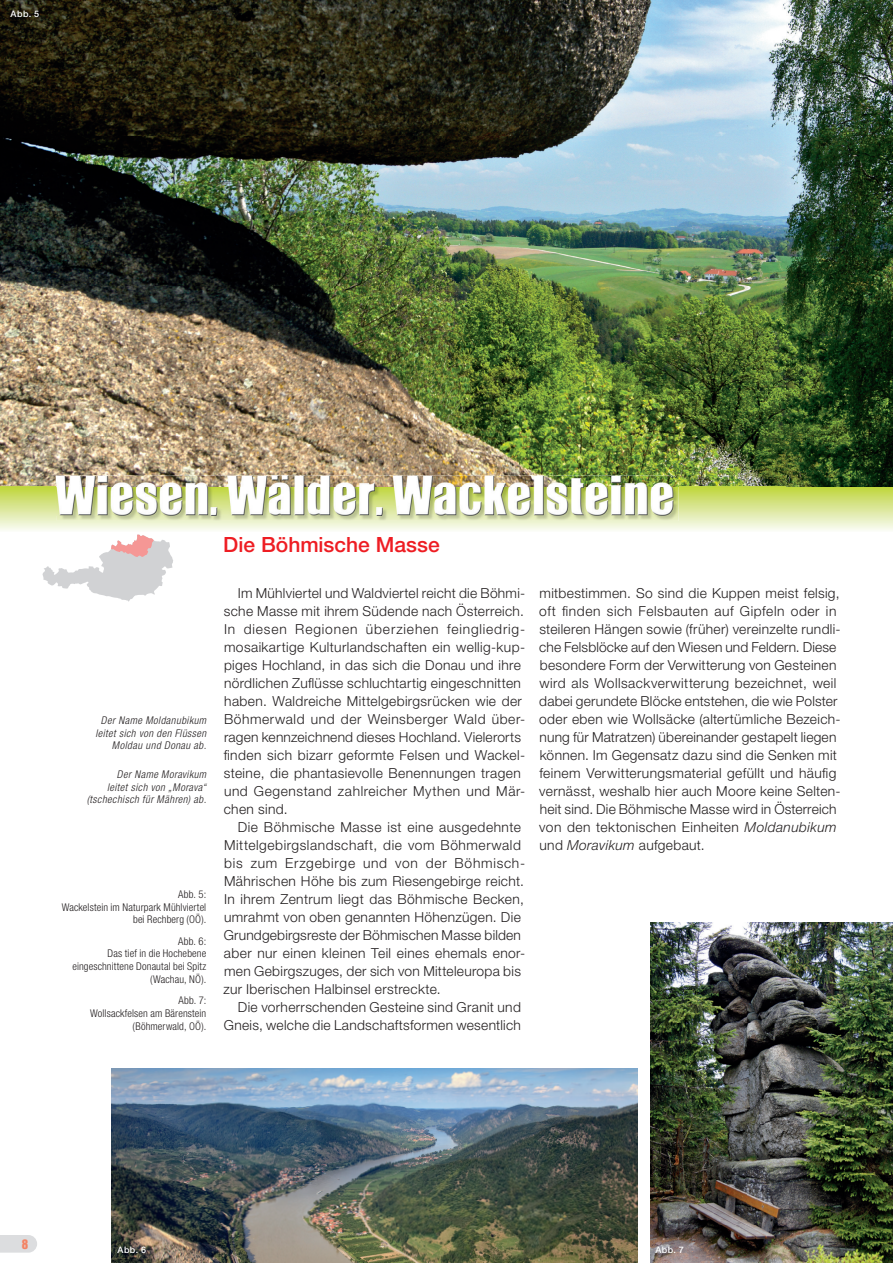
<style>
.page{position:relative;width:893px;height:1263px;background:#fff}
.page>*{position:absolute;margin:0;border:0;box-sizing:border-box;transform-origin:0 0}
.t1{font:500 21px "Helvetica Neue LT Pro";color:#ee1d23}
.t2{font:300 13.8px/18px "Helvetica Neue LT Pro";letter-spacing:.025em;color:#231f20}
.t3{font:12px "Gabo Drive";color:#f48465}
.t4{font:300 condensed 10.65px/12.8px "Helvetica Neue LT Pro";letter-spacing:.01em;color:#231f20;text-align:right}
.t5{font:italic 300 condensed 10.65px/12.8px "Helvetica Neue LT Pro";letter-spacing:.045em;color:#231f20;text-align:right}
.t6{font:500 9px "Helvetica Neue LT Pro";letter-spacing:.05em;color:#fff}
.s1{font-style:italic}
</style>
<div class="page">
<img style="left:0;top:0;width:893px;height:476px">
<img style="left:650px;top:923px;width:243px;height:340px">
<img style="left:112px;top:1069px;width:525px;height:194px">
<svg style="left:0;top:1235px;width:37px;height:17px"></svg>
<svg style="left:0;top:476px;width:893px;height:126px"></svg>
<img style="left:56px;top:475px;width:619px;height:41px">
<img style="left:57px;top:476px;width:618px;height:10px">
<p class="t6" style="left:11px;top:9px;width:30px">Abb. 5</p>
<p class="t5" style="left:95px;top:714px;width:112px">Der Name Moldanubikum leitet sich von den Flüssen<br>Moldau und Donau ab.</p>
<p class="t5" style="left:87px;top:768px;width:121px">Der Name Moravikum<br>leitet sich von „Morava“ (tschechisch für Mähren) ab.</p>
<p class="t4" style="left:62px;top:887px;width:146px">Abb. 5:<br>Wackelstein im Naturpark Mühlviertel bei Rechberg (OÖ).</p>
<p class="t4" style="left:72px;top:934px;width:135px">Abb. 6:<br>Das tief in die Hochebene eingeschnittene Donautal bei Spitz (Wachau, NÖ).</p>
<p class="t4" style="left:90px;top:994px;width:118px">Abb. 7:<br>Wollsackfelsen am Bärenstein (Böhmerwald, OÖ).</p>
<h1 class="t1" style="left:223px;top:532px;width:218px">Die Böhmische Masse</h1>
<p class="t2" style="left:224px;top:583px;width:303px;text-indent:14px">Im Mühlviertel und Waldviertel reicht die Böhmi&shy;sche Masse mit ihrem Südende nach Österreich.<br>In diesen Regionen überziehen feingliedrig&shy;mosaikartige Kulturlandschaften ein wellig-kup&shy;piges Hochland, in das sich die Donau und ihre nördlichen Zuflüsse schluchtartig eingeschnitten haben. Waldreiche Mittelgebirgsrücken wie der Böhmerwald und der Weinsberger Wald über&shy;ragen kennzeichnend dieses Hochland. Vielerorts finden sich bizarr geformte Felsen und Wackel&shy;steine, die phantasievolle Benennungen tragen und Gegenstand zahlreicher Mythen und Mär&shy;chen sind.</p>
<p class="t2" style="left:223px;top:817px;width:303px;text-indent:14px">Die Böhmische Masse ist eine ausgedehnte Mittelgebirgslandschaft, die vom Böhmerwald bis zum Erzgebirge und von der Böhmisch-Mährischen Höhe bis zum Riesengebirge reicht.<br>In ihrem Zentrum liegt das Böhmische Becken, umrahmt von oben genannten Höhenzügen. Die Grundgebirgsreste der Böhmischen Masse bilden aber nur einen kleinen Teil eines ehemals enor&shy;men Gebirgszuges, der sich von Mitteleuropa bis zur Iberischen Halbinsel erstreckte.</p>
<p class="t2" style="left:224px;top:997px;width:299px;text-align:right">Die vorherrschenden Gesteine sind Granit und<br>Gneis, welche die Landschaftsformen wesentlich</p>
<p class="t2" style="left:539px;top:583px;width:303px">mitbestimmen. So sind die Kuppen meist felsig, oft finden sich Felsbauten auf Gipfeln oder in steileren Hängen sowie (früher) vereinzelte rundli&shy;che Felsblöcke auf den Wiesen und Feldern. Diese besondere Form der Verwitterung von Gesteinen wird als Wollsackverwitterung bezeichnet, weil dabei gerundete Blöcke entstehen, die wie Polster oder eben wie Wollsäcke (altertümliche Bezeich&shy;nung für Matratzen) übereinander ge stapelt liegen können. Im Gegensatz dazu sind die Senken mit feinem Verwitterungsmaterial gefüllt und häufig vernässt, weshalb hier auch Moore keine Selten&shy;heit sind. Die Böhmische Masse wird in Österreich von den tektonischen Einheiten <span class="s1">Moldanubikum </span>und <span class="s1">Moravikum</span> aufgebaut.</p>
<p class="t3" style="left:22px;top:1235px;width:8px">8</p>
<p class="t6" style="left:118px;top:1245px;width:30px">Abb. 6</p>
<p class="t6" style="left:655px;top:1245px;width:30px">Abb. 7</p>
</div>
